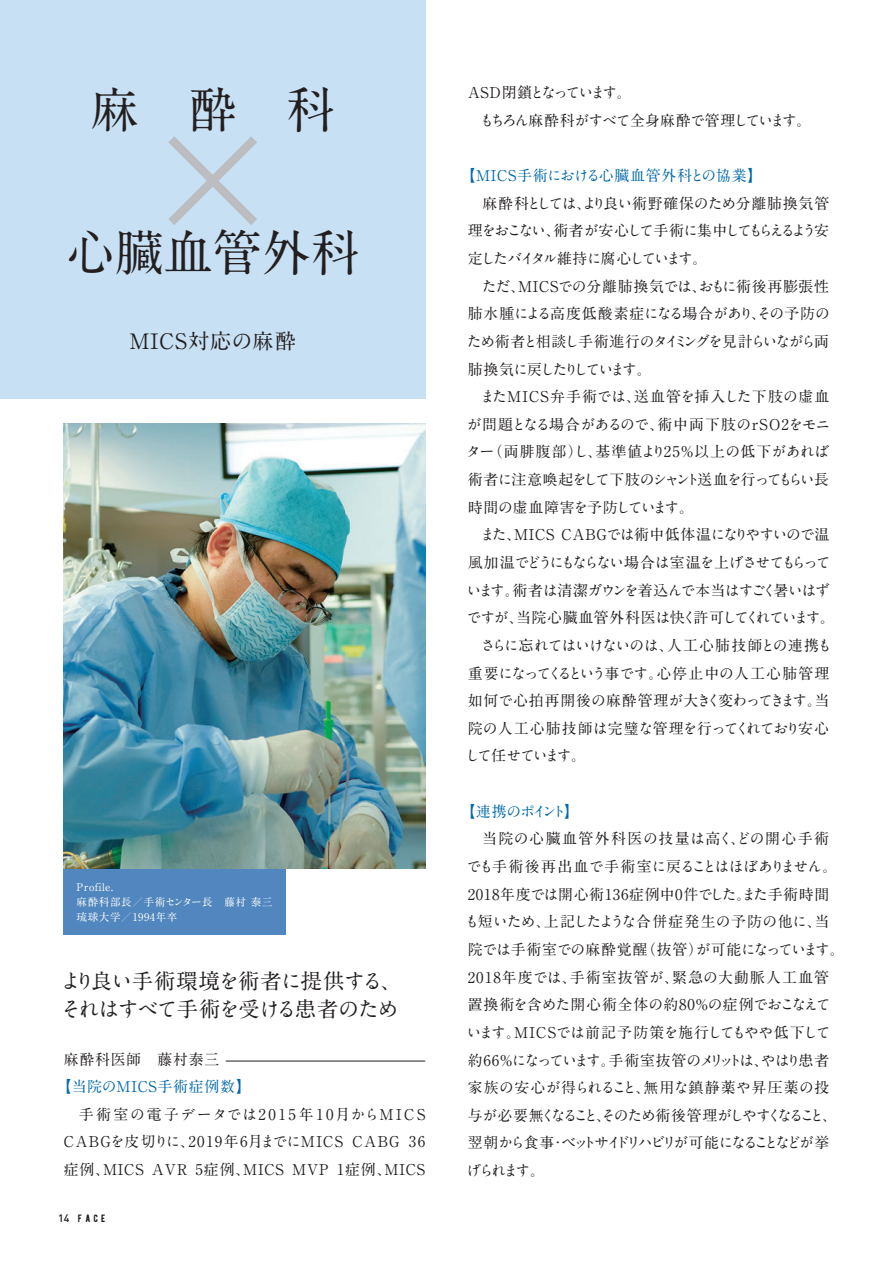
<style>
.page{position:relative;width:893px;height:1263px;background:#fff}
.page>*{position:absolute;margin:0;border:0;box-sizing:border-box;transform-origin:0 0}
.t1{font:700 48.9px "A1 Mincho Std";color:#231f20}
.t2{font:700 21.3px/27.6px "A1 Mincho Std";letter-spacing:-.07em;color:#231f20}
.t3{font:700 21.3px "A1 Mincho Std";letter-spacing:.05em;color:#231f20}
.t4{font:700 14.85px/27.6px "A1 Mincho Std";letter-spacing:-.02em;color:#231f20;text-align:justify}
.t5{font:700 14.85px/27.6px "A1 Mincho Std";color:#231f20}
.t6{font:700 14.85px/27.6px "A1 Mincho Std";letter-spacing:.065em;color:#231f20}
.t7{font:700 14.85px "A1 Mincho Std";letter-spacing:-.07em;color:#231f20}
.t8{font:700 14.85px/27.6px "A1 Mincho Std";letter-spacing:-.09em;color:#231f20}
.t9{font:700 14.85px "A1 Mincho Std";letter-spacing:.05em;color:#0169ab}
.t10{font:700 14.85px "A1 Mincho Std";letter-spacing:-.105em;color:#231f20}
.t11{font:700 14.85px "A1 Mincho Std";letter-spacing:-.05em;color:#231f20}
.t12{font:700 14.85px "A1 Mincho Std";letter-spacing:.05em;color:#231f20}
.t13{font:700 14.85px "A1 Mincho Std";letter-spacing:-.135em;color:#231f20}
.t14{font:700 14.85px "A1 Mincho Std";letter-spacing:-.135em;color:#0169ab}
.t15{font:700 10.65px/14.9px "A1 Mincho Std";letter-spacing:.05em;color:#fff}
.t16{font:10.65px "BERNIER Regular";color:#231f20}
.s1{font-family:"DIN";font-weight:500}
</style>
<div class="page">
<div style="left:0;top:0;width:425px;height:398px;background:#c7e0f3"></div>
<hr style="left:226px;top:1061px;width:199px;height:1px;background:#231f20">
<img style="left:64px;top:424px;width:361px;height:445px">
<svg style="left:168px;top:136px;width:89px;height:89px"></svg>
<div style="left:64px;top:869px;width:222px;height:66px;background:#5187be"></div>
<h1 class="t1" style="left:90px;top:70px;width:246px">麻　酔　科</h1>
<h1 class="t1" style="left:66px;top:212px;width:295px">心臓血管外科</h1>
<h2 class="t3" style="left:129px;top:324px;width:168px">MICS対応の麻酔</h2>
<p class="t15" style="left:77px;top:878px;width:197px">Profile.<br>麻酔科部長／手術センター長　藤村 泰三琉球大学／1994年卒</p>
<h2 class="t2" style="left:60px;top:965px;width:343px">より良い手術環境を術者に提供する、それはすべて手術を受ける患者のため</h2>
<p class="t12" style="left:64px;top:1047px;width:157px">麻酔科医師　藤村泰三</p>
<p class="t9" style="left:56px;top:1074px;width:196px">【当院のMICS手術症例数】</p>
<p class="t6" style="left:64px;top:1098px;width:379px;text-indent:15px">手術室の電子データでは2015年10月からMICS　<br>CABGを皮切りに、2019年6月までにMICS CABG 36症例、MICS AVR 5症例、MICS MVP 1症例、MICS</p>
<p class="t16" style="left:58px;top:1211px;width:49px"><span class="s1">14</span> FACE</p>
<p class="t8" style="left:479px;top:77px;width:334px;text-indent:-12px">ASD 閉鎖となっています。<br>もちろん麻酔科がすべて全身麻酔で管理しています。</p>
<p class="t9" style="left:460px;top:163px;width:304px">【MICS手術における心臓血管外科との協業】</p>
<p class="t4" style="left:468px;top:187px;width:363px;text-indent:15px">麻酔科としては、より良い術野確保のため分離肺換気管理をおこない、術者が安心して手術に集中してもらえるよう安定したバイタル維持に腐心しています。</p>
<p class="t4" style="left:467px;top:270px;width:365px;text-indent:15px">ただ、MICSでの分離肺換気では、おもに術後再膨張性肺水腫による高度低酸素症になる場合があり、その予防のため術者と相談し手術進行のタイミングを見計らいながら両肺換気に戻したりしています。</p>
<p class="t4" style="left:466px;top:381px;width:366px;text-indent:14px">またMICS弁手術では、送血管を挿入した下肢の虚血が問題となる場合があるので、術中両下肢のrSO2をモニター（両腓腹部）し、基準値より25％以上の低下があれば術者に注意喚起をして下肢のシャント送血を行ってもらい長時間の虚血障害を予防しています。</p>
<p class="t4" style="left:480px;top:519px;width:351px">また、MICS CABGでは術中低体温になりやすいので温</p>
<p class="t10" style="left:468px;top:550px;width:364px">風加温でどうにもならない場合は室温を上げさせてもらって</p>
<p class="t7" style="left:466px;top:578px;width:365px">います。術者は清潔ガウンを着込んで本当はすごく暑いはず</p>
<p class="t7" style="left:467px;top:606px;width:370px">ですが、当院心臓血管外科医は快く許可してくれています。</p>
<p class="t11" style="left:481px;top:633px;width:353px">さらに忘れてはいけないのは、人工心肺技師との連携も</p>
<p class="t4" style="left:468px;top:657px;width:363px">重要になってくるという事です。心停止中の人工心肺管理</p>
<p class="t5" style="left:468px;top:685px;width:363px">如何で心拍再開後の麻酔管理が大きく変わってきます。当</p>
<p class="t4" style="left:468px;top:712px;width:363px">院の人工心肺技師は完璧な管理を行ってくれており安心</p>
<p class="t13" style="left:465px;top:744px;width:123px">して任せています。</p>
<p class="t14" style="left:460px;top:799px;width:120px">【連携のポイント】</p>
<p class="t5" style="left:465px;top:823px;width:382px;text-indent:18px">当院の心臓血管外科医の技量は高く、どの開心手術でも手術後再出血で手術室に戻ることはほぼありません。<br>2018年度では開心術136症例中0件でした。また手術時間<br>も短いため、上記したような合併症発生の予防の他に、当院では手術室での麻酔覚醒（抜管）が可能になっています。<br>2018年度では、手術室抜管が、緊急の大動脈人工血管<br>置換術を含めた開心術全体の約80％の症例でおこなえています。MICSでは前記予防策を施行してもやや低下して約66％になっています。手術室抜管のメリットは、やはり患者<br>家族の安心が得られること、無用な鎮静薬や昇圧薬の投<br>与が必要無くなること、そのため術後管理がしやすくなること、翌朝から食事・ベットサイドリハビリが可能になることなどが挙<br>げられます。</p>
</div>
